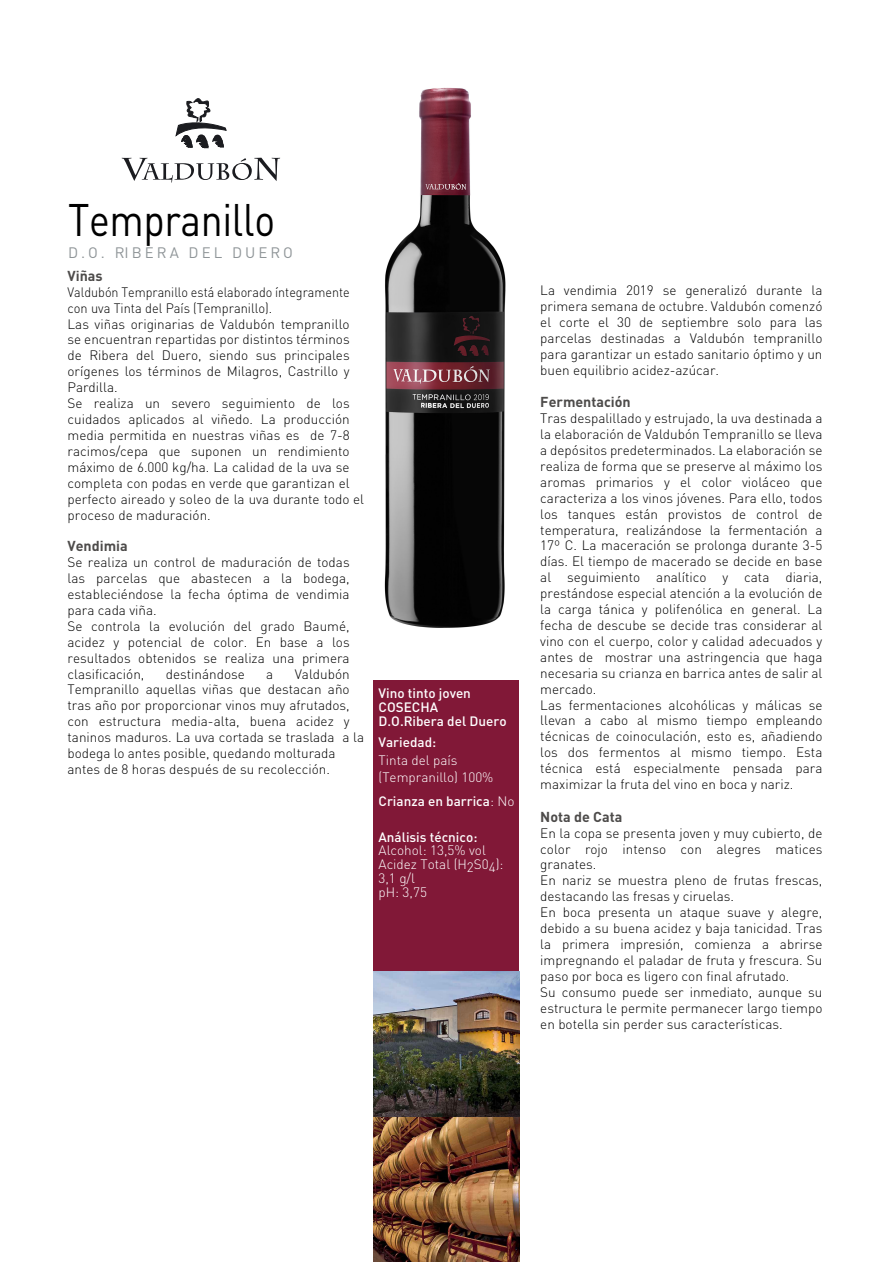
<style>
.page{position:relative;width:893px;height:1262px;background:#fff}
.page>*{position:absolute;margin:0;border:0;box-sizing:border-box;transform-origin:0 0}
.t1{font:45px "DIN";letter-spacing:-.01em;color:#000;scale:.87 1}
.t2{font:15px "DIN";letter-spacing:.2em;color:#8f9598}
.t3{font:700 14.25px "DIN";color:#4d4b4a}
.t4{font:300 13.5px/15.9px "DIN";color:#000}
.t5{font:300 13.5px/15.9px "DIN";color:#000;scale:.93 1}
.t6{font:500 13.5px/13.6px "DIN";color:#fff}
.t7{font:300 13.5px/14.1px "DIN";color:#fff}
.s1{font-weight:300}
</style>
<div class="page">
<img style="left:384px;top:87px;width:122px;height:541px">
<div style="left:373px;top:680px;width:146px;height:297px;background:#811837"></div>
<img style="left:373px;top:971px;width:146px;height:291px">
<svg style="left:176px;top:98px;width:50px;height:50px"></svg>
<svg style="left:122px;top:158px;width:158px;height:25px"></svg>
<h1 class="t1" style="left:68px;top:192px;width:239px">Tempranillo</h1>
<p class="t2" style="left:68px;top:243px;width:226px">D.O. RIBERA DEL DUERO</p>
<p class="t3" style="left:67px;top:266px;width:37px">Viñas</p>
<p class="t5" style="left:67px;top:284px;width:320px">Valdubón Tempranillo está elaborado íntegramente con uva Tinta del País (Tempranillo).<br>Las viñas originarias de Valdubón tempranillo se encuentran repartidas por distintos términos de Ribera del Duero, siendo sus principales orígenes los términos de Milagros, Castrillo y Pardilla.<br>Se realiza un severo seguimiento de los cuidados aplicados al viñedo. La producción media permitida en nuestras viñas es de 7-8 racimos/cepa que suponen un rendimiento máximo de 6.000 kg/ha. La calidad de la uva se completa con podas en verde que garantizan el perfecto aireado y soleo de la uva durante todo el proceso de maduración.</p>
<p class="t3" style="left:67px;top:537px;width:62px">Vendimia</p>
<p class="t4" style="left:67px;top:554px;width:284px">Se realiza un control de maduración de todas las parcelas que abastecen a la bodega, estableciéndose la fecha óptima de vendimia para cada viña.<br>Se controla la evolución del grado Baumé, acidez y potencial de color. En base a los resultados obtenidos se realiza una primera clasificación,</p>
<p class="t4" style="left:67px;top:665px;width:298px;text-indent:227px">Valdubón Tempranillo aquellas viñas que destacan año tras año por proporcionar vinos muy afrutados, con estructura media-alta, buena acidez y taninos maduros. La uva cortada se traslada a la bodega lo antes posible, quedando molturada antes de 8 horas después de su recolección.</p>
<p class="t4" style="left:166px;top:665px;width:81px">destinándose</p>
<p class="t4" style="left:266px;top:665px;width:9px">a</p>
<p class="t6" style="left:378px;top:686px;width:129px">Vino tinto joven<br>COSECHA<br>D.O.Ribera del Duero</p>
<p class="t6" style="left:378px;top:735px;width:59px">Variedad:</p>
<p class="t7" style="left:378px;top:752px;width:116px;line-height:16.2px">Tinta del país (Tempranillo) 100%</p>
<p class="t6" style="left:378px;top:794px;width:137px">Crianza en barrica<span class="s1">: No</span></p>
<p class="t6" style="left:378px;top:830px;width:100px">Análisis técnico:</p>
<p class="t7" style="left:378px;top:843px;width:126px">Alcohol: 13,5% vol<br>Acidez Total (H2S04):<br>3,1 g/l<br>pH: 3,75</p>
<p class="t4" style="left:540px;top:282px;width:284px;text-align:justify">La vendimia 2019 se generalizó durante la primera semana de octubre. Valdubón comenzó el corte el 30 de septiembre solo para las parcelas destinadas a Valdubón tempranillo para garantizar un estado sanitario óptimo y un buen equilibrio acidez-azúcar.</p>
<p class="t3" style="left:540px;top:393px;width:92px">Fermentación</p>
<p class="t4" style="left:540px;top:410px;width:284px">Tras despalillado y estrujado, la uva destinada a la elaboración de Valdubón Tempranillo se lleva a depósitos predeterminados. La elaboración se realiza de forma que se preserve al máximo los aromas primarios y el color violáceo que caracteriza a los vinos jóvenes. Para ello, todos los tanques están provistos de control de temperatura, realizándose la fermentación a 17º C. La maceración se prolonga durante 3-5 días. El tiempo de macerado se decide en base al seguimiento analítico y cata diaria, prestándose especial atención a la evolución de la carga tánica y polifenólica en general. La fecha de descube se decide tras considerar al vino con el cuerpo, color y calidad adecuados y antes de mostrar una astringencia que haga necesaria su crianza en barrica antes de salir al mercado.<br>Las fermentaciones alcohólicas y málicas se llevan a cabo al mismo tiempo empleando técnicas de coinoculación, esto es, añadiendo los dos fermentos al mismo tiempo. Esta técnica está especialmente pensada para maximizar la fruta del vino en boca y nariz.</p>
<p class="t3" style="left:540px;top:807px;width:83px">Nota de Cata</p>
<p class="t4" style="left:540px;top:824px;width:284px">En la copa se presenta joven y muy cubierto, de color rojo intenso con alegres matices granates.<br>En nariz se muestra pleno de frutas frescas, destacando las fresas y ciruelas.<br>En boca presenta un ataque suave y alegre, debido a su buena acidez y baja tanicidad. Tras la primera impresión, comienza a abrirse impregnando el paladar de fruta y frescura. Su paso por boca es ligero con final afrutado.<br>Su consumo puede ser inmediato, aunque su estructura le permite permanecer largo tiempo en botella sin perder sus características.</p>
</div>
